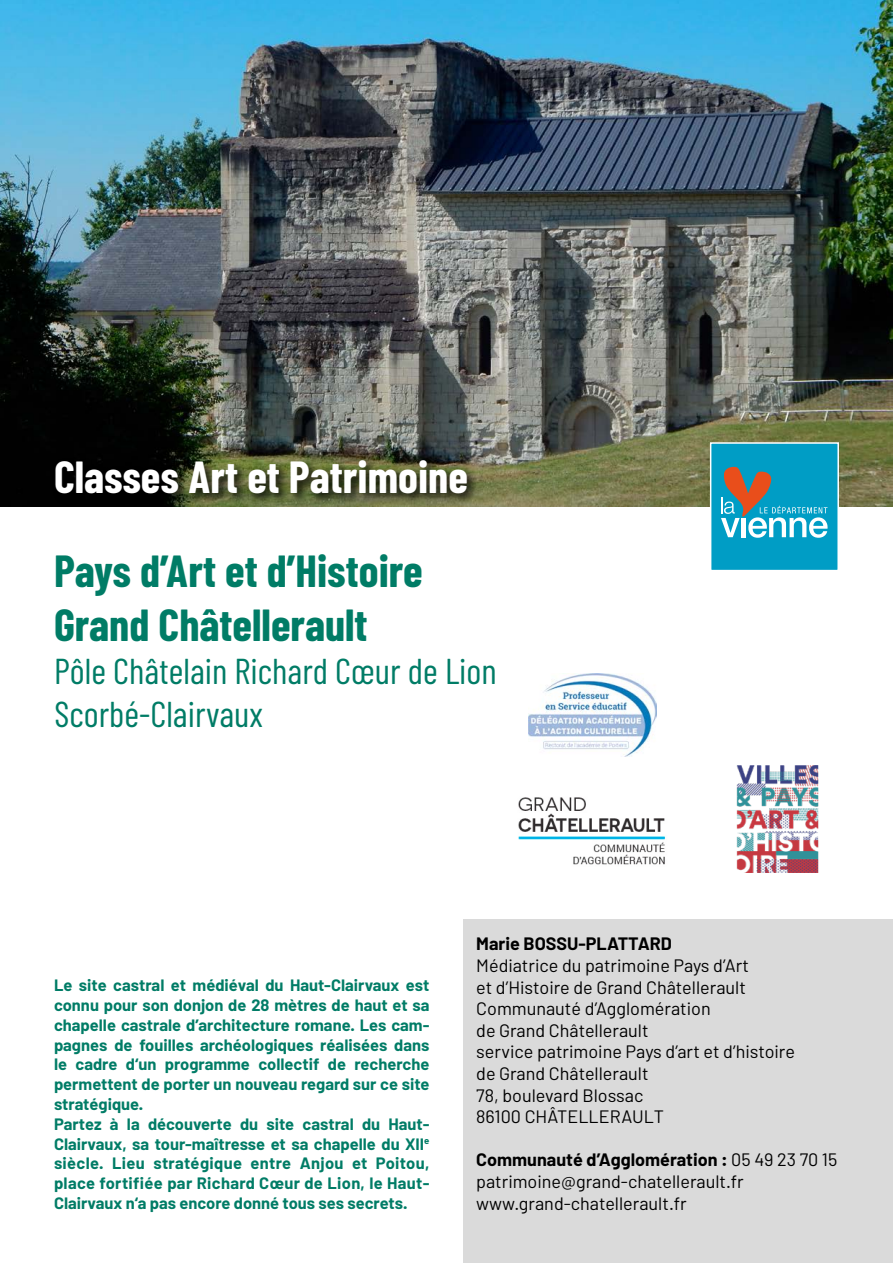
<style>
.page{position:relative;width:893px;height:1263px;background:#fff}
.page>*{position:absolute;margin:0;border:0;box-sizing:border-box;transform-origin:0 0}
.t1{font:700 45px/54px "Barlow Condensed";color:#007c66}
.t2{font:700 45px "Barlow Condensed";color:#fff}
.t3{font:36px/43.2px "Barlow Condensed";color:#007c66}
.t4{font:18px/21.6px "Barlow";color:#000}
.t5{font:700 18px "Barlow";color:#000}
.t6{font:700 16.5px/19.8px "Barlow";color:#007c66}
.s1{font-weight:700}
</style>
<div class="page">
<img style="left:0;top:0;width:893px;height:507px">
<div style="left:52px;top:457px;width:427px;height:49px;background:#000;opacity:.75"></div>
<div style="left:711px;top:443px;width:127px;height:127px;background:#009dc5"></div>
<svg style="left:721px;top:466px;width:107px;height:72px"></svg>
<div style="left:710px;top:442px;width:129px;height:129px;border:2px solid #fff"></div>
<img style="left:518px;top:797px;width:147px;height:68px">
<img style="left:528px;top:673px;width:128px;height:84px">
<img style="left:736px;top:766px;width:83px;height:106px">
<div style="left:463px;top:919px;width:430px;height:344px;background:#dadada"></div>
<h1 class="t2" style="left:54px;top:449px;width:415px">Classes Art et Patrimoine</h1>
<h1 class="t1" style="left:54px;top:543px;width:370px">Pays d’Art et d’Histoire<br>Grand Châtellerault</h1>
<h2 class="t3" style="left:54px;top:648px;width:444px">Pôle Châtelain Richard Cœur de Lion<br>Scorbé-Clairvaux</h2>
<p class="t6" style="left:54px;top:975px;width:377px">Le site castral et médiéval du Haut-Clairvaux est connu pour son donjon de 28 mètres de haut et sa chapelle castrale d’architecture romane. Les cam&shy;pagnes de fouilles archéologiques réalisées dans le cadre d‘un programme collectif de recherche permettent de porter un nouveau regard sur ce site stratégique.<br>Partez à la découverte du site castral du Haut-Clairvaux, sa tour-maîtresse et sa chapelle du XII<sup>e </sup>siècle. Lieu stratégique entre Anjou et Poitou, place fortifiée par Richard Cœur de Lion, le Haut-Clairvaux n‘a pas encore donné tous ses secrets.</p>
<p class="t5" style="left:476px;top:933px;width:197px">Marie BOSSU-PLATTARD</p>
<p class="t4" style="left:476px;top:954px;width:320px">Médiatrice du patrimoine Pays d’Art<br>et d’Histoire de Grand Châtellerault<br>Communauté d’Agglomération<br>de Grand Châtellerault<br>service patrimoine Pays d’art et d’histoire de Grand Châtellerault<br>78, boulevard Blossac<br>86100 CHÂTELLERAULT</p>
<p class="t4" style="left:476px;top:1149px;width:363px"><span class="s1">Communauté d’Agglomération :</span> 05 49 23 70 15 patrimoine@grand-chatellerault.fr www.grand-chatellerault.fr</p>
</div>
